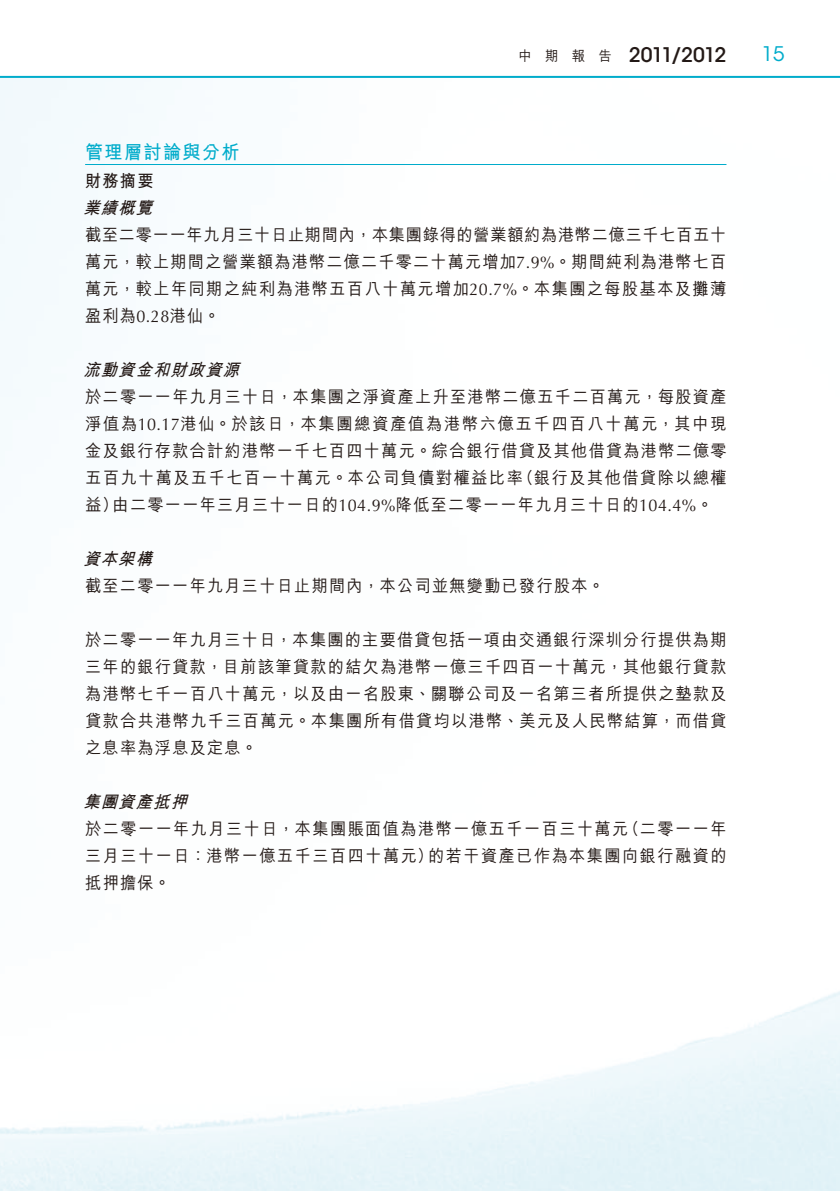
<style>
.page{position:relative;width:840px;height:1191px;background:#fff}
.page>*{position:absolute;margin:0;border:0;box-sizing:border-box;transform-origin:0 0}
.t1{font:500 20px "ITC Avant Garde Std";letter-spacing:-.04em;color:#231916}
.t2{font:20px "ITC Avant Garde Std";color:#00accb}
.t3{font:700 19px "M Hei HK";letter-spacing:.08em;color:#00accb;scale:.95 1}
.t4{font:500 17px/27px "M Hei HK";letter-spacing:.085em;color:#231916;text-align:justify;scale:.95 1}
.t5{font:italic 700 17px "M Hei HK";color:#231916;scale:.95 1}
.t6{font:700 17px "M Hei HK";color:#231916;scale:.95 1}
.s1{font-family:"M Hei HK";font-size:14px}
.s2{font-family:"Optima LT Std";font-weight:400}
</style>
<div class="page">
<hr style="left:0;top:76px;width:839px;height:2px;background:#00accb">
<hr style="left:85px;top:164px;width:641px;height:1px;background:#00accb">
<p class="t1" style="left:518px;top:42px;width:209px"><span class="s1">中 期 報 告</span> 2011/2012</p>
<p class="t2" style="left:761px;top:42px;width:25px">15</p>
<p class="t3" style="left:85px;top:138px;width:164px">管理層討論與分析</p>
<p class="t6" style="left:85px;top:168px;width:73px">財務摘要</p>
<p class="t5" style="left:83px;top:195px;width:80px">業績概覽</p>
<p class="t4" style="left:85px;top:220px;width:676px">截至二零一一年九月三十日止期間內，本集團錄得的營業額約為港幣二億三千七百五十萬元，較上期間之營業額為港幣二億二千零二十萬元增加<span class="s2">7.9%</span>。期間純利為港幣七百萬元，較上年同期之純利為港幣五百八十萬元增加<span class="s2">20.7%</span>。本集團之每股基本及攤薄盈利為<span class="s2">0.28</span>港仙。</p>
<p class="t5" style="left:83px;top:357px;width:171px">流動資金和財政資源</p>
<p class="t4" style="left:85px;top:382px;width:676px">於二零一一年九月三十日，本集團之淨資產上升至港幣二億五千二百萬元，每股資產淨值為<span class="s2">10.17</span>港仙。於該日，本集團總資產值為港幣六億五千四百八十萬元，其中現金及銀行存款合計約港幣一千七百四十萬元。綜合銀行借貸及其他借貸為港幣二億零五百九十萬及五千七百一十萬元。本公司負債對權益比率（銀行及其他借貸除以總權益）由二零一一年三月三十一日的<span class="s2">104.9%</span>降低至二零一一年九月三十日的<span class="s2">104.4%</span>。</p>
<p class="t5" style="left:83px;top:546px;width:80px">資本架構</p>
<p class="t4" style="left:85px;top:571px;width:547px">截至二零一一年九月三十日止期間內，本公司並無變動已發行股本。</p>
<p class="t4" style="left:85px;top:625px;width:676px">於二零一一年九月三十日，本集團的主要借貸包括一項由交通銀行深圳分行提供為期三年的銀行貸款，目前該筆貸款的結欠為港幣一億三千四百一十萬元，其他銀行貸款為港幣七千一百八十萬元，以及由一名股東、關聯公司及一名第三者所提供之墊款及貸款合共港幣九千三百萬元。本集團所有借貸均以港幣、美元及人民幣結算，而借貸之息率為浮息及定息。</p>
<p class="t5" style="left:83px;top:789px;width:116px">集團資產抵押</p>
<p class="t4" style="left:85px;top:814px;width:676px">於二零一一年九月三十日，本集團賬面值為港幣一億五千一百三十萬元（二零一一年三月三十一日：港幣一億五千三百四十萬元）的若干資產已作為本集團向銀行融資的抵押擔保。</p>
</div>
